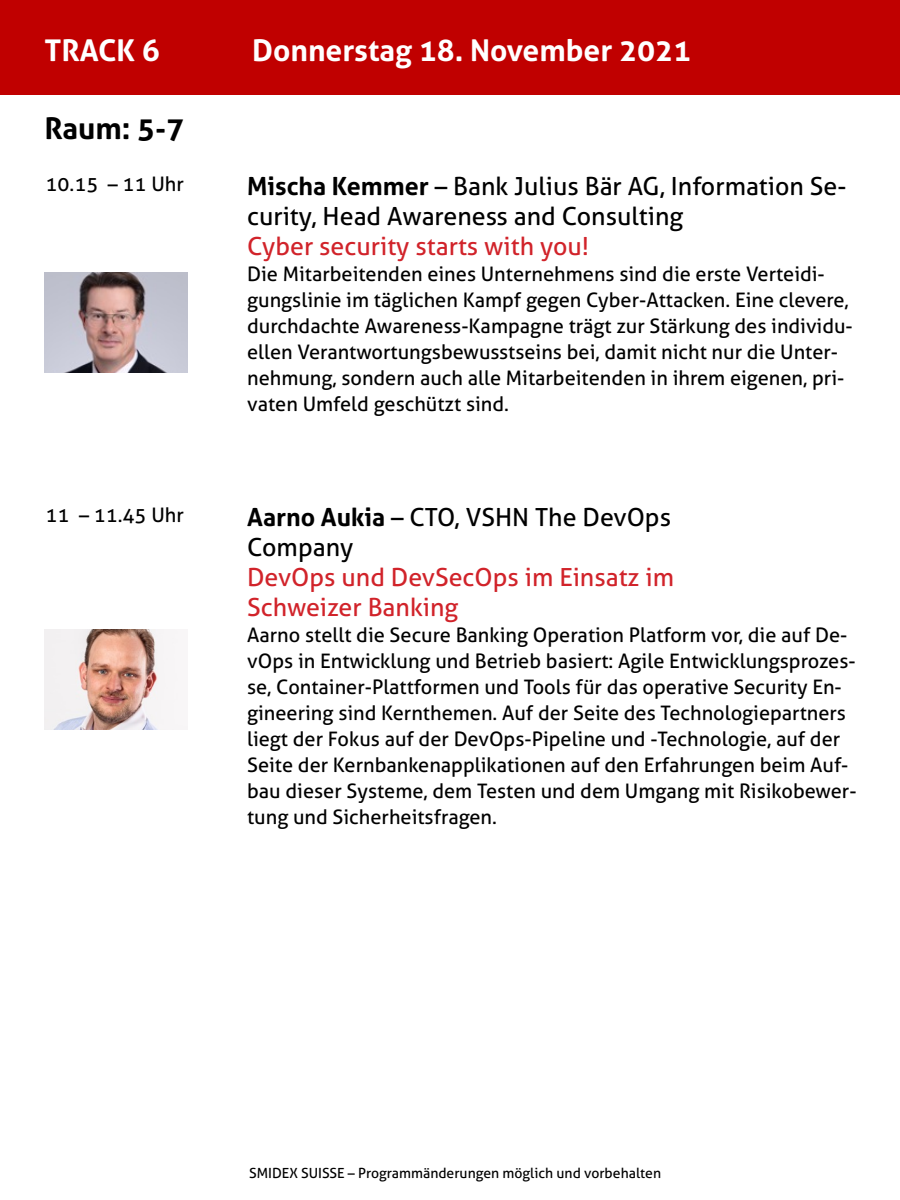
<style>
.page{position:relative;width:900px;height:1200px;background:#fff}
.page>*{position:absolute;margin:0;border:0;box-sizing:border-box;transform-origin:0 0}
.t1{font:700 30px "Aller";color:#fff}
.t2{font:700 30px "Aller";color:#000}
.t3{font:25px/30px "Aller";color:#d1232a}
.t4{font:25px/30px "Aller";color:#000}
.t5{font:20px/26px "Aller";color:#000}
.t6{font:14px "Aller";color:#000}
.s1{font-weight:700}
.s2{font-weight:700;color:#000}
.s3{color:#000}
</style>
<div class="page">
<div style="left:0;top:0;width:900px;height:95px;background:#c00000"></div>
<img style="left:44px;top:273px;width:144px;height:100px">
<img style="left:44px;top:630px;width:130px;height:100px">
<p class="t1" style="left:44px;top:32px;width:117px">TRACK 6</p>
<p class="t1" style="left:252px;top:32px;width:441px">Donnerstag 18. November 2021</p>
<p class="t2" style="left:44px;top:110px;width:141px">Raum: 5-7</p>
<p class="t5" style="left:46px;top:171px;width:140px">10.15 – 11 Uhr</p>
<p class="t4" style="left:247px;top:171px;width:601px"><span class="s1">Mischa Kemmer</span> – Bank Julius Bär AG, Information Se&shy;curity, Head Awareness and Consulting</p>
<p class="t3" style="left:247px;top:231px;width:343px">Cyber security starts with you!</p>
<p class="t5" style="left:247px;top:261px;width:607px">Die Mitarbeitenden eines Unternehmens sind die erste Verteidi&shy;gungslinie im täglichen Kampf gegen Cyber-Attacken. Eine clevere, durchdachte Awareness-Kampagne trägt zur Stärkung des individu&shy;ellen Verantwortungsbewusstseins bei, damit nicht nur die Unter&shy;nehmung, sondern auch alle Mitarbeitenden in ihrem eigenen, pri&shy;vaten Umfeld geschützt sind.</p>
<p class="t5" style="left:46px;top:502px;width:140px">11 – 11.45 Uhr</p>
<p class="t3" style="left:247px;top:502px;width:428px"><span class="s2">Aarno Aukia</span> <span class="s3">– CTO, VSHN The DevOps<br>Company<br></span>DevOps und DevSecOps im Einsatz im<br>Schweizer Banking</p>
<p class="t5" style="left:247px;top:622px;width:611px">Aarno stellt die Secure Banking Operation Platform vor, die auf De&shy;vOps in Entwicklung und Betrieb basiert: Agile Entwicklungsprozes&shy;se, Container-Plattformen und Tools für das operative Security En&shy;gineering sind Kernthemen. Auf der Seite des Technologiepartners liegt der Fokus auf der DevOps-Pipeline und -Technologie, auf der Seite der Kernbankenapplikationen auf den Erfahrungen beim Auf&shy;bau dieser Systeme, dem Testen und dem Umgang mit Risikobewer&shy;tung und Sicherheitsfragen.</p>
<p class="t6" style="left:249px;top:1164px;width:413px">SMIDEX SUISSE – Programmänderungen möglich und vorbehalten</p>
</div>
